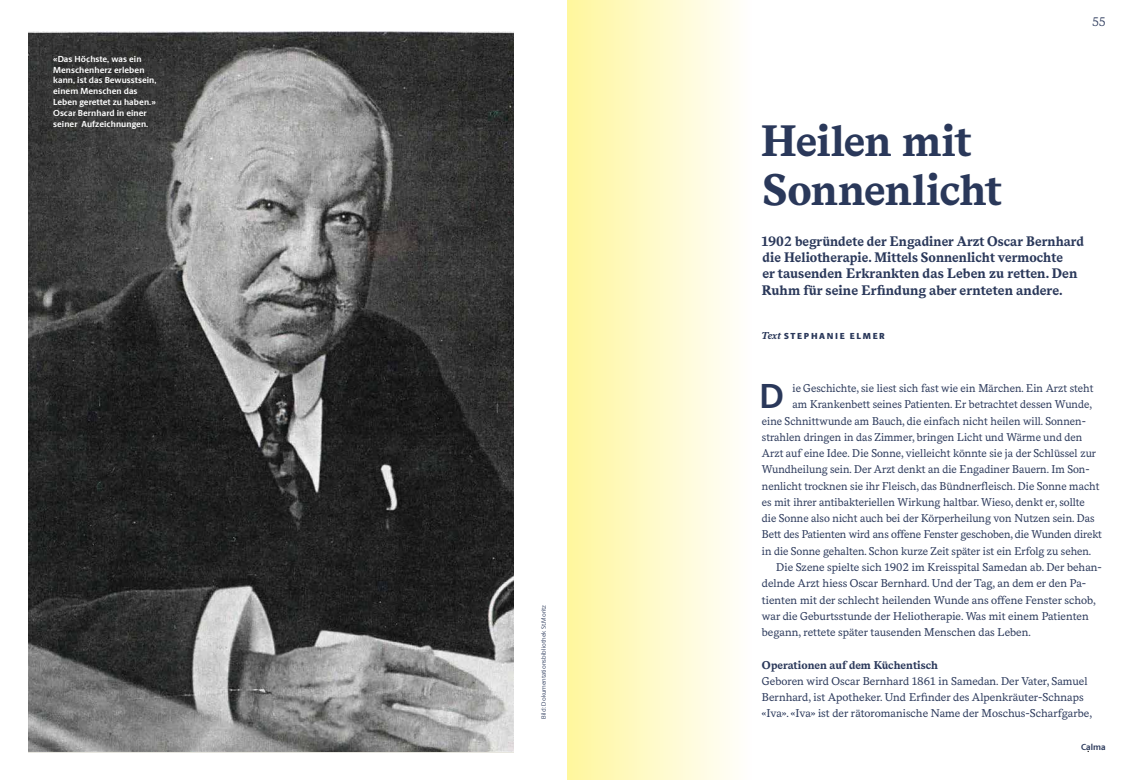
<style>
.page{position:relative;width:1134px;height:780px;background:#fff}
.page>*{position:absolute;margin:0;border:0;box-sizing:border-box;transform-origin:0 0}
.t1{font:700 43.75px/48.8px "Messina Serif";letter-spacing:-.015em;color:#2a385a}
.t2{font:700 34.75px "Berlingske Sans";color:#2a385a}
.t3{font:700 13.75px/16.2px "Messina Serif";color:#2a385a}
.t4{font:12.5px "Messina Serif";color:#2a385a}
.t5{font:11.25px/16.2px "Messina Serif";color:#2a385a}
.t6{font:700 11.25px "Messina Serif";color:#2a385a}
.t7{font:700 8.75px/10.9px "Berlingske Sans";letter-spacing:.01em;color:#fff}
.t8{font:900 8.75px "Berlingske Sans";letter-spacing:.195em;color:#2a385a}
.t9{font:700 8.75px "Berlingske Sans";color:#2a385a}
.t10{font:6.25px "Berlingske Sans";letter-spacing:.01em;color:#2a385a}
.s1{font-family:"Messina Serif";font-weight:700;font-style:italic;font-size:10px}
</style>
<div class="page">
<div style="left:567px;top:0;width:184px;height:780px;background:linear-gradient(to right,#fff79c,#fffefd)"></div>
<img style="left:28px;top:31px;width:486px;height:720px">
<p class="t7" style="left:53px;top:53px;width:105px">«Das Höchste, was ein<br>Menschenherz erleben kann, ist das Bewusstsein, einem Menschen das<br>Leben gerettet zu haben.»<br>Oscar Bernhard in einer seiner Aufzeichnungen.</p>
<p class="t10" style="left:539px;top:718px;width:115px;rotate:-90deg">Bild: Dokumentationsbibliothek St.Moritz</p>
<p class="t4" style="left:1092px;top:12px;width:15px">55</p>
<h1 class="t1" style="left:761px;top:117px;width:242px">Heilen mit<br>Sonnenlicht</h1>
<p class="t3" style="left:761px;top:233px;width:324px">1902 begründete der Engadiner Arzt Oscar Bernhard die Heliotherapie. Mittels Sonnenlicht vermochte<br>er tausenden Erkrankten das Leben zu retten. Den Ruhm für seine Erfindung aber ernteten andere.</p>
<p class="t8" style="left:761px;top:329px;width:125px"><span class="s1">Text</span> STEPHANIE ELMER</p>
<h2 class="t2" style="left:759px;top:370px;width:26px">D</h2>
<p class="t5" style="left:792px;top:380px;width:302px">ie Geschichte, sie liest sich fast wie ein Märchen. Ein Arzt steht</p>
<p class="t5" style="left:792px;top:396px;width:301px">am Krankenbett seines Patienten. Er betrachtet dessen Wunde,</p>
<p class="t5" style="left:762px;top:412px;width:326px">eine Schnittwunde am Bauch, die einfach nicht heilen will. Sonnen-</p>
<p class="t5" style="left:762px;top:428px;width:322px">strahlen dringen in das Zimmer, bringen Licht und Wärme und den</p>
<p class="t5" style="left:762px;top:444px;width:336px">Arzt auf eine Idee. Die Sonne, vielleicht könnte sie ja der Schlüssel zur</p>
<p class="t5" style="left:762px;top:461px;width:329px">Wundheilung sein. Der Arzt denkt an die Engadiner Bauern. Im Son-</p>
<p class="t5" style="left:762px;top:477px;width:339px">nenlicht trocknen sie ihr Fleisch, das Bündnerfleisch. Die Sonne macht</p>
<p class="t5" style="left:762px;top:493px;width:325px">es mit ihrer antibakteriellen Wirkung haltbar. Wieso, denkt er, sollte</p>
<p class="t5" style="left:762px;top:510px;width:334px">die Sonne also nicht auch bei der Körperheilung von Nutzen sein. Das</p>
<p class="t5" style="left:762px;top:526px;width:342px">Bett des Patienten wird ans offene Fenster geschoben, die Wunden direkt</p>
<p class="t5" style="left:762px;top:542px;width:331px">in die Sonne gehalten. Schon kurze Zeit später ist ein Erfolg zu sehen.</p>
<p class="t5" style="left:776px;top:558px;width:327px">Die Szene spielte sich 1902 im Kreisspital Samedan ab. Der behan-</p>
<p class="t5" style="left:762px;top:574px;width:325px">delnde Arzt hiess Oscar Bernhard. Und der Tag, an dem er den Pa-</p>
<p class="t5" style="left:762px;top:591px;width:335px">tienten mit der schlecht heilenden Wunde ans offene Fenster schob,</p>
<p class="t5" style="left:762px;top:607px;width:328px">war die Geburtsstunde der Heliotherapie. Was mit einem Patienten</p>
<p class="t5" style="left:762px;top:623px;width:270px">begann, rettete später tausenden Menschen das Leben.</p>
<p class="t6" style="left:762px;top:656px;width:178px">Operationen auf dem Küchentisch</p>
<p class="t5" style="left:762px;top:672px;width:332px">Geboren wird Oscar Bernhard 1861 in Samedan. Der Vater, Samuel<br>Bernhard, ist Apotheker. Und Erfinder des Alpenkräuter-Schnaps «Iva». «Iva» ist der rätoromanische Name der Moschus-Scharfgarbe,</p>
<p class="t9" style="left:1081px;top:740px;width:26px">Calma</p>
</div>
